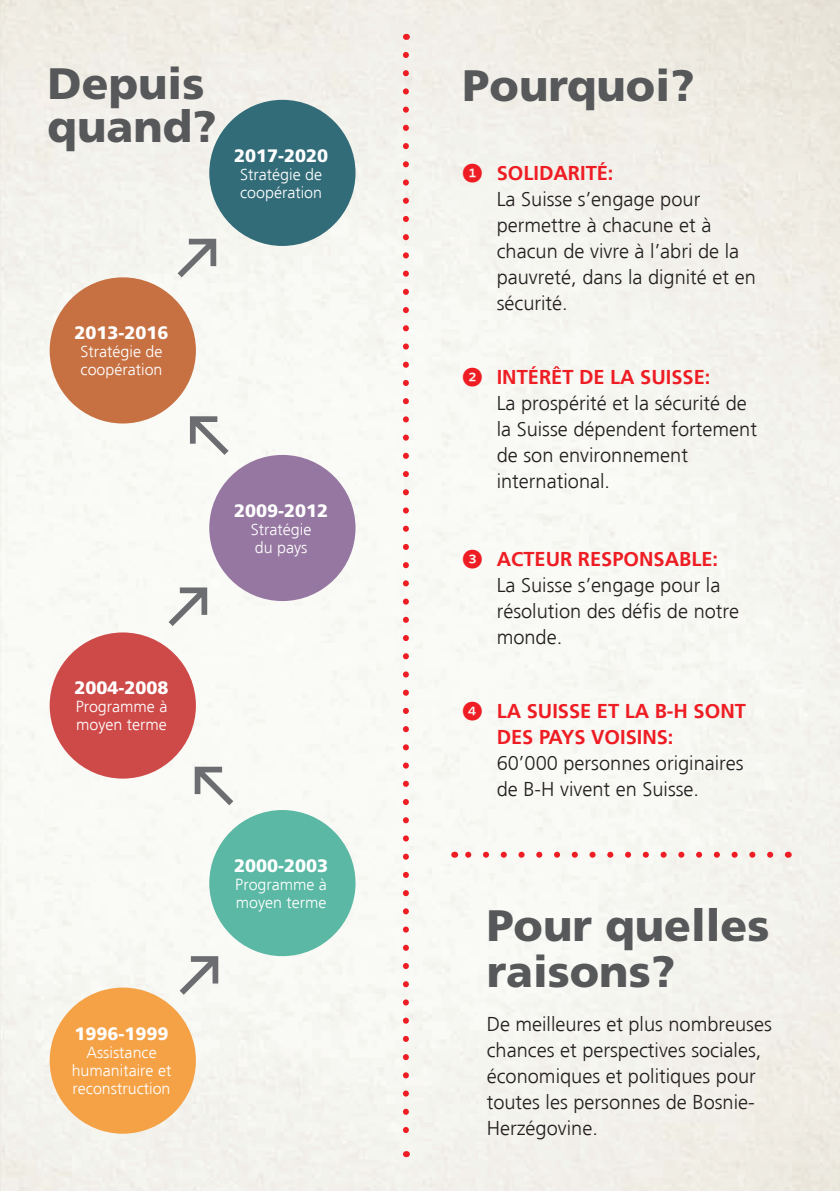
<style>
.page{position:relative;width:840px;height:1191px;background:#fff}
.page>*{position:absolute;margin:0;border:0;box-sizing:border-box;transform-origin:0 0}
.t1{font:900 44px/46.6px "Frutiger LT Std";color:#57585a}
.t2{font:300 20px/26px "BH Frutiger LT";color:#231f20}
.t3{font:700 20px/26px "BH Frutiger LT Std";color:#ee1d23}
.t4{font:900 18px "Frutiger LT Std";color:#fff}
.t5{font:300 16px/18px "BH Frutiger LT";color:#fff}
.s1{font-family:"Whitney Index Black Rd Bd";font-weight:400}
.s2{font-family:"Whitney Index Black Rd Bd";font-weight:400;color:#ee1d23}
.s3{font-family:"BH Frutiger LT Std";font-weight:700;color:#ee1d23}
</style>
<div class="page">
<img style="left:0;top:0;width:839px;height:1191px">
<svg style="left:402px;top:55px;width:6px;height:1090px"></svg>
<svg style="left:462px;top:851px;width:307px;height:6px"></svg>
<svg style="left:179px;top:956px;width:39px;height:38px"></svg>
<svg style="left:194px;top:766px;width:39px;height:39px"></svg>
<svg style="left:168px;top:587px;width:39px;height:39px"></svg>
<svg style="left:190px;top:416px;width:38px;height:39px"></svg>
<svg style="left:177px;top:239px;width:39px;height:38px"></svg>
<div style="left:50px;top:987px;width:146px;height:146px;background:#f5a247;border-radius:50%"></div>
<div style="left:209px;top:810px;width:146px;height:146px;background:#5ab8a4;border-radius:50%"></div>
<div style="left:50px;top:632px;width:146px;height:146px;background:#ce4a49;border-radius:50%"></div>
<div style="left:209px;top:455px;width:146px;height:146px;background:#9677a1;border-radius:50%"></div>
<div style="left:50px;top:277px;width:146px;height:146px;background:#c77143;border-radius:50%"></div>
<div style="left:209px;top:100px;width:146px;height:146px;background:#326c78;border-radius:50%"></div>
<p class="t1" style="left:48px;top:60px;width:158px">Depuis</p>
<p class="t1" style="left:48px;top:103px;width:170px">quand?</p>
<p class="t4" style="left:234px;top:144px;width:96px">2017-2020</p>
<p class="t5" style="left:240px;top:165px;width:83px">Stratégie de coopération</p>
<p class="t4" style="left:74px;top:322px;width:96px">2013-2016</p>
<p class="t5" style="left:81px;top:343px;width:83px">Stratégie de coopération</p>
<p class="t4" style="left:74px;top:677px;width:96px">2004-2008</p>
<p class="t5" style="left:76px;top:698px;width:93px">Programme à moyen terme</p>
<p class="t4" style="left:74px;top:1023px;width:96px">1996-1999</p>
<p class="t5" style="left:72px;top:1044px;width:101px;text-align:center">Assistance humanitaire et reconstruction</p>
<p class="t4" style="left:234px;top:499px;width:96px">2009-2012</p>
<p class="t5" style="left:251px;top:520px;width:62px">Stratégie</p>
<p class="t5" style="left:255px;top:538px;width:54px">du pays</p>
<p class="t4" style="left:234px;top:854px;width:96px">2000-2003</p>
<p class="t5" style="left:235px;top:875px;width:93px">Programme à moyen terme</p>
<p class="t1" style="left:462px;top:62px;width:233px">Pourquoi?</p>
<p class="t3" style="left:462px;top:160px;width:152px"><span class="s1">1</span> SOLIDARITÉ:</p>
<p class="t2" style="left:496px;top:186px;width:260px">La Suisse s’engage pour permettre à chacune et à chacun de vivre à l’abri de la pauvreté, dans la dignité et en sécurité.</p>
<p class="t3" style="left:462px;top:364px;width:249px"><span class="s1">2</span> INTÉRÊT DE LA SUISSE:</p>
<p class="t2" style="left:496px;top:390px;width:262px">La prospérité et la sécurité de la Suisse dépendent fortement de son environnement international.</p>
<p class="t2" style="left:496px;top:546px;width:244px;text-indent:-34px"><span class="s2">3</span> <span class="s3">ACTEUR RESPONSABLE:<br></span>La Suisse s’engage pour la résolution des défis de notre monde.</p>
<p class="t3" style="left:496px;top:698px;width:250px;text-indent:-34px"><span class="s1">4</span> LA SUISSE ET LA B-H SONT<br>DES PAYS VOISINS:</p>
<p class="t2" style="left:496px;top:750px;width:248px">60’000 personnes originaires de B-H vivent en Suisse.</p>
<p class="t1" style="left:486px;top:901px;width:284px">Pour quelles raisons?</p>
<p class="t2" style="left:486px;top:1011px;width:286px">De meilleures et plus nombreuses chances et perspectives sociales, économiques et politiques pour toutes les personnes de Bosnie-<br>Herzégovine.</p>
</div>
